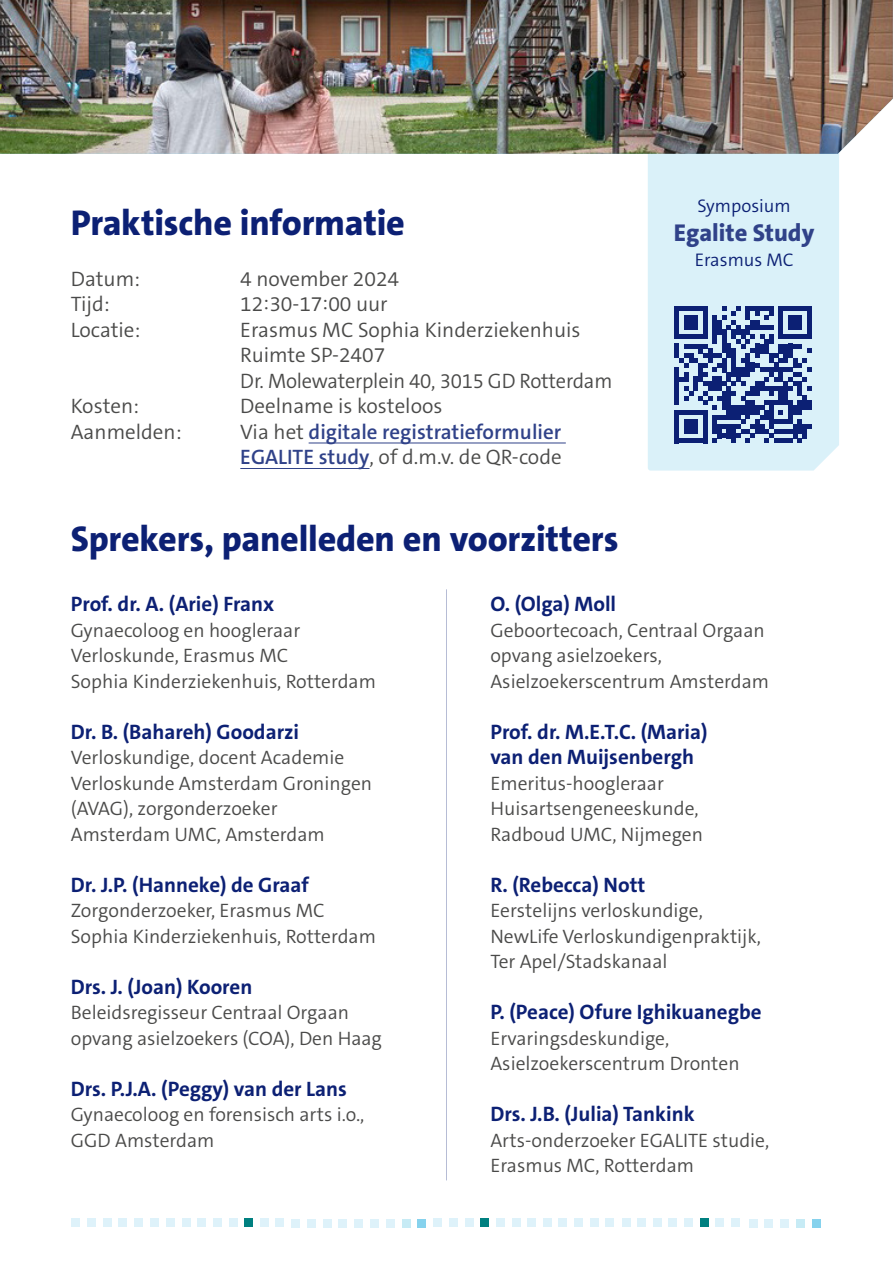
<style>
.page{position:relative;width:893px;height:1263px;background:#fff}
.page>*{position:absolute;margin:0;border:0;box-sizing:border-box;transform-origin:0 0}
.t1{font:800 36px "The Sans C5";letter-spacing:-.01em;color:#0c2074}
.t2{font:800 24.45px "The Sans C5";color:#304289}
.t3{font:700 21px/25.5px "The Sans C5";color:#0c2074}
.t4{font:300 21px/25.5px "The Sans C5";color:#4a4a49}
.t5{font:600 21px/25.5px "The Sans C5";color:#304289}
.t6{font:300 19.5px/25.5px "The Sans C5";color:#4a4a49}
.t7{font:300 18.3px "The Sans C5";color:#0c2074}
.s1{font-weight:300;color:#4a4a49}
</style>
<div class="page">
<div style="left:276px;top:1219px;width:8px;height:8px;background:#def2fa"></div>
<div style="left:260px;top:1219px;width:8px;height:8px;background:#def2fa"></div>
<div style="left:229px;top:1219px;width:8px;height:8px;background:#def2fa"></div>
<div style="left:213px;top:1219px;width:8px;height:8px;background:#def2fa"></div>
<div style="left:198px;top:1219px;width:8px;height:8px;background:#def2fa"></div>
<div style="left:182px;top:1219px;width:8px;height:8px;background:#def2fa"></div>
<div style="left:166px;top:1219px;width:8px;height:8px;background:#def2fa"></div>
<div style="left:150px;top:1219px;width:8px;height:8px;background:#def2fa"></div>
<div style="left:135px;top:1219px;width:8px;height:8px;background:#def2fa"></div>
<div style="left:119px;top:1219px;width:8px;height:8px;background:#def2fa"></div>
<div style="left:103px;top:1219px;width:8px;height:8px;background:#def2fa"></div>
<div style="left:88px;top:1219px;width:8px;height:8px;background:#def2fa"></div>
<div style="left:72px;top:1219px;width:8px;height:8px;background:#def2fa"></div>
<div style="left:245px;top:1219px;width:8px;height:8px;background:#008080"></div>
<div style="left:731px;top:1219px;width:9px;height:8px;background:#def2fa"></div>
<div style="left:716px;top:1219px;width:8px;height:8px;background:#def2fa"></div>
<div style="left:685px;top:1219px;width:8px;height:8px;background:#def2fa"></div>
<div style="left:669px;top:1219px;width:8px;height:8px;background:#def2fa"></div>
<div style="left:653px;top:1219px;width:8px;height:8px;background:#def2fa"></div>
<div style="left:638px;top:1219px;width:8px;height:8px;background:#def2fa"></div>
<div style="left:622px;top:1219px;width:8px;height:8px;background:#def2fa"></div>
<div style="left:606px;top:1219px;width:8px;height:8px;background:#def2fa"></div>
<div style="left:590px;top:1219px;width:8px;height:8px;background:#def2fa"></div>
<div style="left:574px;top:1219px;width:9px;height:8px;background:#def2fa"></div>
<div style="left:559px;top:1219px;width:8px;height:8px;background:#def2fa"></div>
<div style="left:543px;top:1219px;width:8px;height:8px;background:#def2fa"></div>
<div style="left:527px;top:1219px;width:9px;height:8px;background:#def2fa"></div>
<div style="left:700px;top:1219px;width:8px;height:8px;background:#008080"></div>
<div style="left:512px;top:1219px;width:8px;height:8px;background:#def2fa"></div>
<div style="left:496px;top:1219px;width:9px;height:8px;background:#def2fa"></div>
<div style="left:465px;top:1219px;width:8px;height:8px;background:#def2fa"></div>
<div style="left:450px;top:1219px;width:8px;height:8px;background:#def2fa"></div>
<div style="left:434px;top:1219px;width:8px;height:8px;background:#def2fa"></div>
<div style="left:481px;top:1219px;width:8px;height:8px;background:#008080"></div>
<div style="left:418px;top:1219px;width:8px;height:8px;background:#86d2ed"></div>
<div style="left:386px;top:1219px;width:8px;height:8px;background:#def2fa"></div>
<div style="left:370px;top:1219px;width:8px;height:8px;background:#def2fa"></div>
<div style="left:354px;top:1219px;width:9px;height:8px;background:#def2fa"></div>
<div style="left:339px;top:1219px;width:8px;height:8px;background:#def2fa"></div>
<div style="left:323px;top:1219px;width:8px;height:8px;background:#def2fa"></div>
<div style="left:308px;top:1219px;width:8px;height:8px;background:#def2fa"></div>
<div style="left:292px;top:1219px;width:8px;height:8px;background:#def2fa"></div>
<div style="left:402px;top:1219px;width:8px;height:8px;background:#c7ebf5"></div>
<div style="left:812px;top:1219px;width:8px;height:8px;background:#86d2ed"></div>
<div style="left:781px;top:1219px;width:8px;height:8px;background:#def2fa"></div>
<div style="left:765px;top:1219px;width:8px;height:8px;background:#def2fa"></div>
<div style="left:749px;top:1219px;width:8px;height:8px;background:#def2fa"></div>
<div style="left:796px;top:1219px;width:9px;height:8px;background:#c7ebf5"></div>
<hr style="left:309px;top:443px;width:257px;height:1px;background:#304289">
<hr style="left:240px;top:468px;width:129px;height:1px;background:#304289">
<div style="left:648px;top:154px;width:191px;height:317px;background:#daf1f9"></div>
<svg style="left:675px;top:306px;width:137px;height:137px"></svg>
<hr style="left:446px;top:589px;width:1px;height:591px;background:#0c2074">
<img style="left:0;top:0;width:893px;height:154px">
<h1 class="t1" style="left:71px;top:208px;width:335px">Praktische informatie</h1>
<p class="t4" style="left:71px;top:267px;width:71px">Datum:</p>
<p class="t4" style="left:240px;top:267px;width:160px">4 november 2024</p>
<p class="t4" style="left:71px;top:293px;width:40px">Tijd:</p>
<p class="t4" style="left:240px;top:293px;width:149px">12:30-17:00 uur</p>
<p class="t4" style="left:71px;top:318px;width:71px">Locatie:</p>
<p class="t4" style="left:240px;top:318px;width:374px">Erasmus MC Sophia Kinderziekenhuis<br>Ruimte SP-2407<br>Dr. Molewaterplein 40, 3015 GD Rotterdam</p>
<p class="t4" style="left:71px;top:395px;width:70px">Kosten:</p>
<p class="t4" style="left:240px;top:395px;width:204px">Deelname is kosteloos</p>
<p class="t4" style="left:71px;top:420px;width:112px">Aanmelden:</p>
<p class="t5" style="left:240px;top:421px;width:323px"><span class="s1">Via het</span> digitale registratieformulier<br>EGALITE study<span class="s1">, of d.m.v. de QR-code</span></p>
<p class="t7" style="left:697px;top:198px;width:95px">Symposium</p>
<p class="t2" style="left:674px;top:223px;width:142px">Egalite Study</p>
<p class="t7" style="left:695px;top:252px;width:100px">Erasmus MC</p>
<h1 class="t1" style="left:71px;top:524px;width:549px">Sprekers, panelleden en voorzitters</h1>
<p class="t3" style="left:71px;top:593px;width:205px">Prof. dr. A. (Arie) Franx</p>
<p class="t6" style="left:71px;top:619px;width:307px">Gynaecoloog en hoogleraar<br>Verloskunde, Erasmus MC<br>Sophia Kinderziekenhuis, Rotterdam</p>
<p class="t3" style="left:71px;top:720px;width:230px">Dr. B. (Bahareh) Goodarzi</p>
<p class="t6" style="left:71px;top:746px;width:303px">Verloskundige, docent Academie<br>Verloskunde Amsterdam Groningen (AVAG), zorgonderzoeker<br>Amsterdam UMC, Amsterdam</p>
<p class="t3" style="left:71px;top:873px;width:240px">Dr. J.P. (Hanneke) de Graaf</p>
<p class="t6" style="left:71px;top:899px;width:307px">Zorgonderzoeker, Erasmus MC<br>Sophia Kinderziekenhuis, Rotterdam</p>
<p class="t3" style="left:71px;top:975px;width:183px">Drs. J. (Joan) Kooren</p>
<p class="t6" style="left:71px;top:1001px;width:313px">Beleidsregisseur Centraal Orgaan opvang asielzoekers (COA), Den Haag</p>
<p class="t3" style="left:71px;top:1077px;width:278px">Drs. P.J.A. (Peggy) van der Lans</p>
<p class="t6" style="left:71px;top:1103px;width:295px">Gynaecoloog en forensisch arts i.o.,<br>GGD Amsterdam</p>
<p class="t3" style="left:490px;top:593px;width:127px">O. (Olga) Moll</p>
<p class="t6" style="left:490px;top:619px;width:280px">Geboortecoach, Centraal Orgaan opvang asielzoekers,<br>Asielzoekerscentrum Amsterdam</p>
<p class="t3" style="left:490px;top:720px;width:219px">Prof. dr. M.E.T.C. (Maria) van den Muijsenbergh</p>
<p class="t6" style="left:490px;top:772px;width:214px">Emeritus-hoogleraar<br>Huisartsengeneeskunde,<br>Radboud UMC, Nijmegen</p>
<p class="t3" style="left:490px;top:873px;width:157px">R. (Rebecca) Nott</p>
<p class="t6" style="left:490px;top:899px;width:272px">Eerstelijns verloskundige,<br>NewLife Verloskundigenpraktijk,<br>Ter Apel/Stadskanaal</p>
<p class="t3" style="left:490px;top:1001px;width:273px">P. (Peace) Ofure Ighikuanegbe</p>
<p class="t6" style="left:490px;top:1027px;width:251px">Ervaringsdeskundige,<br>Asielzoekerscentrum Dronten</p>
<p class="t3" style="left:490px;top:1103px;width:206px">Drs. J.B. (Julia) Tankink</p>
<p class="t6" style="left:490px;top:1129px;width:281px">Arts-onderzoeker EGALITE studie,<br>Erasmus MC, Rotterdam</p>
</div>
